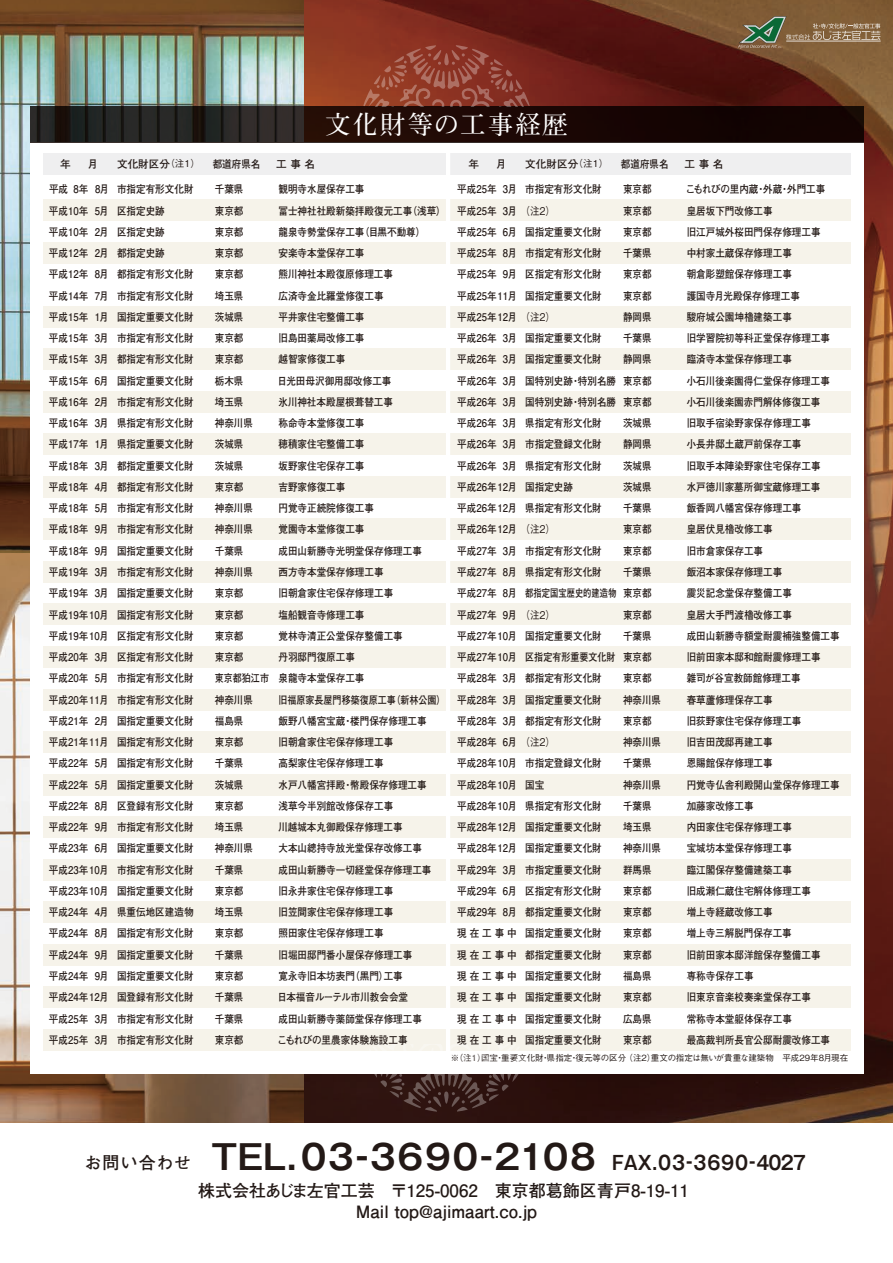
<style>
.page{position:relative;width:893px;height:1263px;background:#fff}
.page>*{position:absolute;margin:0;border:0;box-sizing:border-box;transform-origin:0 0}
.t1{font:700 34.05px "Gothic MB101 Pro De";letter-spacing:.05em;color:#231916}
.t2{font:700 25.5px "Futo Min A101 Pro";letter-spacing:.075em;color:#fff}
.t3{font:700 16.95px/21.3px "Futo Go B101 Pro";color:#231916;text-align:center}
.t4{font:700 10.65px/21.3px "Futo Go B101 Pro";color:#231916;scale:.9 1}
.t5{font:700 10.65px "Futo Go B101 Pro";color:#231916}
.t6{font:500 8.55px "Gothic BBB Pro";color:#231916}
.s1{font-family:"Gothic BBB Pro";font-weight:500;font-size:9.6px}
.s2{font-family:"Gothic BBB Pro";font-weight:500}
.s3{font-size:19.2px}
</style>
<div class="page">
<img style="left:0;top:553px;width:304px;height:570px">
<img style="left:0;top:0;width:304px;height:553px">
<img style="left:304px;top:0;width:589px;height:1123px">
<div style="left:30px;top:142px;width:833px;height:932px;background:#fff"></div>
<div style="left:43px;top:153px;width:807px;height:21px;background:#efeff0"></div>
<svg style="left:30px;top:106px;width:833px;height:36px;background:#1d100d"></svg>
<div style="left:43px;top:200px;width:807px;height:21px;background:#f6f3ea"></div>
<div style="left:43px;top:242px;width:807px;height:22px;background:#f6f3ea"></div>
<div style="left:43px;top:306px;width:807px;height:21px;background:#f6f3ea"></div>
<div style="left:43px;top:349px;width:807px;height:21px;background:#f6f3ea"></div>
<div style="left:43px;top:391px;width:807px;height:21px;background:#f6f3ea"></div>
<div style="left:43px;top:434px;width:807px;height:21px;background:#f6f3ea"></div>
<div style="left:43px;top:476px;width:807px;height:21px;background:#f6f3ea"></div>
<div style="left:43px;top:519px;width:807px;height:21px;background:#f6f3ea"></div>
<div style="left:43px;top:561px;width:807px;height:22px;background:#f6f3ea"></div>
<div style="left:43px;top:604px;width:807px;height:21px;background:#f6f3ea"></div>
<div style="left:43px;top:646px;width:807px;height:22px;background:#f6f3ea"></div>
<div style="left:43px;top:689px;width:807px;height:21px;background:#f6f3ea"></div>
<div style="left:43px;top:731px;width:807px;height:22px;background:#f6f3ea"></div>
<div style="left:43px;top:774px;width:807px;height:21px;background:#f6f3ea"></div>
<div style="left:43px;top:816px;width:807px;height:22px;background:#f6f3ea"></div>
<div style="left:43px;top:859px;width:807px;height:21px;background:#f6f3ea"></div>
<div style="left:43px;top:901px;width:807px;height:22px;background:#f6f3ea"></div>
<div style="left:43px;top:944px;width:807px;height:21px;background:#f6f3ea"></div>
<div style="left:43px;top:986px;width:807px;height:22px;background:#f6f3ea"></div>
<div style="left:43px;top:1029px;width:807px;height:21px;background:#f6f3ea"></div>
<hr style="left:446px;top:147px;width:4px;height:905px;background:#fff">
<hr style="left:786px;top:41px;width:95px;height:1px;background:#fff">
<svg style="left:738px;top:16px;width:142px;height:33px;background:#847150"></svg>
<svg style="left:363px;top:45px;width:167px;height:61px;background:#923f30"></svg>
<svg style="left:360px;top:1050px;width:173px;height:62px"></svg>
<h2 class="t2" style="left:325px;top:104px;width:245px">文化財等の工事経歴</h2>
<p class="t5" style="left:60px;top:155px;width:40px">年 　 月</p>
<p class="t5" style="left:117px;top:155px;width:145px">文化財区分<span class="s1">（注1）</span> 都道府県名</p>
<p class="t5" style="left:276px;top:155px;width:40px">工 事 名</p>
<p class="t5" style="left:468px;top:155px;width:40px">年 　 月</p>
<p class="t5" style="left:525px;top:155px;width:145px">文化財区分<span class="s1">（注1）</span> 都道府県名</p>
<p class="t5" style="left:684px;top:155px;width:40px">工 事 名</p>
<p class="t4" style="left:623px;top:177px;width:44px">東京都東京都東京都千葉県東京都東京都静岡県千葉県静岡県東京都東京都茨城県静岡県茨城県茨城県千葉県東京都東京都千葉県東京都東京都千葉県東京都東京都神奈川県東京都神奈川県千葉県神奈川県千葉県埼玉県神奈川県群馬県東京都東京都東京都東京都福島県東京都広島県東京都</p>
<p class="t4" style="left:686px;top:177px;width:173px">こもれびの里内蔵・外蔵・外門工事<br>皇居坂下門改修工事<br>旧江戸城外桜田門保存修理工事<br>中村家土蔵保存修理工事<br>朝倉彫塑館保存修理工事<br>護国寺月光殿保存修理工事<br>駿府城公園坤櫓建築工事<br>旧学習院初等科正堂保存修理工事臨済寺本堂保存修理工事<br>小石川後楽園得仁堂保存修理工事小石川後楽園赤門解体修復工事<br>旧取手宿染野家保存修理工事<br>小長井邸土蔵戸前保存工事<br>旧取手本陣染野家住宅保存工事<br>水戸徳川家墓所御宝蔵修理工事<br>飯香岡八幡宮保存修理工事<br>皇居伏見櫓改修工事<br>旧市倉家保存工事<br>飯沼本家保存修理工事<br>震災記念堂保存整備工事<br>皇居大手門渡櫓改修工事<br>成田山新勝寺額堂耐震補強整備工事旧前田家本邸和館耐震修理工事<br>雑司が谷宣教師館修理工事<br>春草蘆修理保存工事<br>旧荻野家住宅保存修理工事<br>旧吉田茂邸再建工事<br>恩賜館保存修理工事<br>円覚寺仏舎利殿開山堂保存修理工事加藤家改修工事<br>内田家住宅保存修理工事<br>宝城坊本堂保存修理工事<br>臨江閣保存整備建築工事<br>旧成瀬仁蔵住宅解体修理工事<br>増上寺経蔵改修工事<br>増上寺三解脱門保存工事<br>旧前田家本邸洋館保存整備工事<br>専称寺保存工事<br>旧東京音楽校奏楽堂保存工事<br>常称寺本堂躯体保存工事<br>最高裁判所長官公邸耐震改修工事</p>
<p class="t4" style="left:49px;top:177px;width:68px;text-align:justify">平成 8年 8月平成10年 5月平成10年 2月平成12年 2月平成12年 8月平成14年 7月平成15年 1月平成15年 3月平成15年 3月平成15年 6月平成16年 2月平成16年 3月平成17年 1月平成18年 3月平成18年 4月平成18年 5月平成18年 9月平成18年 9月平成19年 3月平成19年 3月平成19年10月平成19年10月平成20年 3月平成20年 5月平成20年11月平成21年 2月平成21年11月平成22年 5月平成22年 5月平成22年 8月平成22年 9月平成23年 6月平成23年10月平成23年10月平成24年 4月平成24年 8月平成24年 9月平成24年 9月平成24年12月平成25年 3月平成25年 3月</p>
<p class="t4" style="left:117px;top:177px;width:87px">市指定有形文化財区指定史跡<br>区指定史跡<br>都指定史跡<br>都指定有形文化財市指定有形文化財国指定重要文化財市指定有形文化財都指定有形文化財国指定重要文化財市指定有形文化財県指定有形文化財県指定重要文化財都指定重要文化財都指定有形文化財市指定有形文化財市指定有形文化財国指定重要文化財市指定有形文化財国指定重要文化財国指定有形文化財区指定有形文化財区指定有形文化財市指定有形文化財市指定有形文化財国指定重要文化財国指定有形文化財国指定有形文化財国指定重要文化財区登録有形文化財市指定有形文化財国指定重要文化財市指定有形文化財国指定重要文化財県重伝地区建造物国指定有形文化財国指定重要文化財国指定重要文化財国登録有形文化財市指定有形文化財市指定有形文化財</p>
<p class="t4" style="left:215px;top:177px;width:62px">千葉県<br>東京都<br>東京都<br>東京都<br>東京都<br>埼玉県<br>茨城県<br>東京都<br>東京都<br>栃木県<br>埼玉県<br>神奈川県<br>茨城県<br>茨城県<br>東京都<br>神奈川県<br>神奈川県<br>千葉県<br>神奈川県<br>東京都<br>東京都<br>東京都<br>東京都<br>東京都狛江市神奈川県<br>福島県<br>東京都<br>千葉県<br>茨城県<br>東京都<br>埼玉県<br>神奈川県<br>千葉県<br>東京都<br>埼玉県<br>東京都<br>千葉県<br>東京都<br>千葉県<br>千葉県<br>東京都</p>
<p class="t4" style="left:278px;top:177px;width:189px">観明寺水屋保存工事<br>冨士神社社殿新築拝殿復元工事（浅草）龍泉寺勢堂保存工事（目黒不動尊）<br>安楽寺本堂保存工事<br>熊川神社本殿復原修理工事<br>広済寺金比羅堂修復工事<br>平井家住宅整備工事<br>旧島田薬局改修工事<br>越智家修復工事<br>日光田母沢御用邸改修工事<br>氷川神社本殿屋根葺替工事<br>称命寺本堂修復工事<br>穂積家住宅整備工事<br>坂野家住宅保存工事<br>吉野家修復工事<br>円覚寺正続院修復工事<br>覚園寺本堂修復工事<br>成田山新勝寺光明堂保存修理工事<br>西方寺本堂保存修理工事<br>旧朝倉家住宅保存修理工事<br>塩船観音寺修理工事<br>覚林寺清正公堂保存整備工事<br>丹羽邸門復原工事<br>泉龍寺本堂保存工事<br>旧福原家長屋門移築復原工事（新林公園）飯野八幡宮宝蔵・楼門保存修理工事<br>旧朝倉家住宅保存修理工事<br>高梨家住宅保存修理工事<br>水戸八幡宮拝殿・幣殿保存修理工事<br>浅草今半別館改修保存工事<br>川越城本丸御殿保存修理工事<br>大本山總持寺放光堂保存改修工事<br>成田山新勝寺一切経堂保存修理工事<br>旧永井家住宅保存修理工事<br>旧笠間家住宅保存修理工事<br>照田家住宅保存修理工事<br>旧堀田邸門番小屋保存修理工事<br>寛永寺旧本坊表門（黒門）工事<br>日本福音ルーテル市川教会会堂<br>成田山新勝寺薬師堂保存修理工事<br>こもれびの里農家体験施設工事</p>
<p class="t4" style="left:457px;top:177px;width:110px">平成25年 3月<br>平成25年 3月<span class="s2">（注２）</span>平成25年 6月<br>平成25年 8月<br>平成25年 9月<br>平成25年11月<br>平成25年12月<span class="s2">（注２）</span>平成26年 3月<br>平成26年 3月<br>平成26年 3月<br>平成26年 3月<br>平成26年 3月<br>平成26年 3月<br>平成26年 3月<br>平成26年12月<br>平成26年12月<br>平成26年12月<span class="s2">（注２）</span>平成27年 3月<br>平成27年 8月<br>平成27年 8月<br>平成27年 9月<span class="s2">（注２）</span>平成27年10月<br>平成27年10月<br>平成28年 3月<br>平成28年 3月<br>平成28年 3月<br>平成28年 6月<span class="s2">（注２）</span>平成28年10月<br>平成28年10月<br>平成28年10月<br>平成28年12月<br>平成28年12月<br>平成29年 3月<br>平成29年 6月<br>平成29年 8月<br>現在工事中<br>現在工事中<br>現在工事中<br>現在工事中<br>現在工事中<br>現在工事中</p>
<p class="t4" style="left:525px;top:177px;width:87px">市指定有形文化財</p>
<p class="t4" style="left:525px;top:220px;width:87px;text-align:justify">国指定重要文化財市指定有形文化財区指定有形文化財国指定重要文化財</p>
<p class="t4" style="left:525px;top:326px;width:102px">国指定重要文化財<br>国指定重要文化財<br>国特別史跡・特別名勝国特別史跡・特別名勝県指定有形文化財<br>市指定登録文化財<br>県指定有形文化財<br>国指定史跡<br>県指定有形文化財</p>
<p class="t4" style="left:525px;top:539px;width:103px">市指定有形文化財<br>県指定有形文化財<br>都指定国宝歴史的建造物</p>
<p class="t4" style="left:525px;top:624px;width:102px">国指定重要文化財<br>区指定有形重要文化財都指定有形文化財<br>国指定重要文化財<br>都指定有形文化財</p>
<p class="t4" style="left:525px;top:751px;width:87px">市指定登録文化財国宝<br>県指定有形文化財国指定重要文化財国指定重要文化財市指定重要文化財区指定有形文化財都指定重要文化財国指定重要文化財都指定重要文化財国指定重要文化財国指定重要文化財国指定重要文化財国指定重要文化財</p>
<p class="t6" style="left:451px;top:1051px;width:399px">※（注１）国宝・重要文化財・県指定・復元等の区分 （注2）重文の指定は無いが貴重な建築物　平成29年8月現在</p>
<h3 class="t3" style="left:85px;top:1149px;width:108px">お問い合わせ</h3>
<h1 class="t1" style="left:212px;top:1129px;width:596px">TEL.03-3690-2108 <span class="s3">FAX.03-3690-4027</span></h1>
<h3 class="t3" style="left:198px;top:1177px;width:492px">株式会社あじま左官工芸　〒125-0062　東京都葛飾区青戸8-19-11<br>Mail top@ajimaart.co.jp</h3>
</div>
